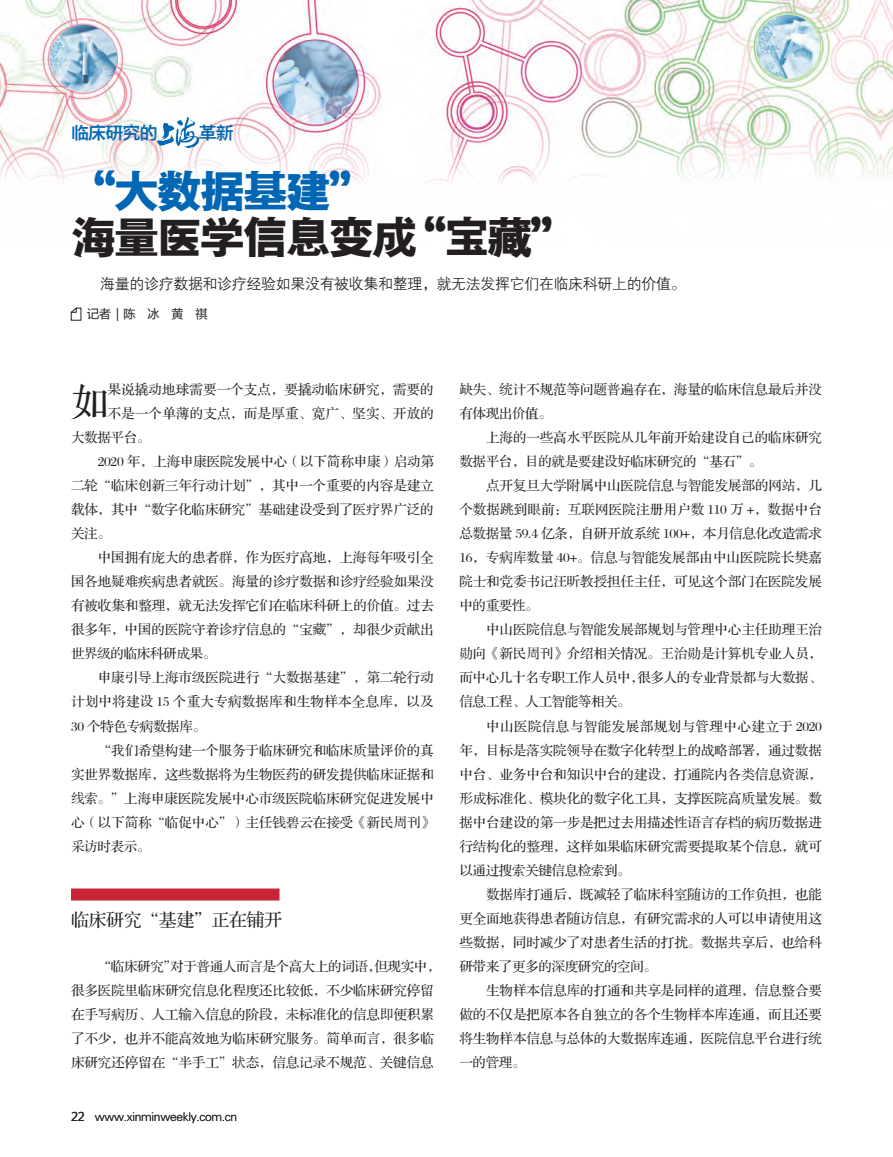
<style>
.page{position:relative;width:893px;height:1157px;background:#fff}
.page>*{position:absolute;margin:0;border:0;box-sizing:border-box;transform-origin:0 0}
.t1{font:45px/46.5px "FZYDCHK GBK1 0";letter-spacing:-.045em;color:#231f20}
.t2{font:37.5px "FZS3 JW GB1 0";color:#231f20}
.t3{font:18px "FZS3 K GBK1 0";letter-spacing:-.025em;color:#231f20}
.t4{font:18px "FZYDZHJW GB1 0";letter-spacing:-.045em;color:#0166b3}
.t5{font:15px "FZZDXJW GB1 0";letter-spacing:-.025em;color:#231f20}
.t6{font:13.5px/24px "FZS3 JW GB1 0";letter-spacing:-.005em;color:#231f20}
.t7{font:13.5px "FZS3 JW GB1 0";letter-spacing:-.025em;color:#231f20}
.t8{font:13.5px "FZS3 JW GB1 0";letter-spacing:.02em;color:#231f20}
.t9{font:13.5px "FZS3 JW GB1 0";letter-spacing:.035em;color:#231f20}
.t10{font:13.5px "FZS3 JW GB1 0";letter-spacing:.015em;color:#231f20}
.t11{font:12px "FZXH1 JW GB1 0";letter-spacing:-.025em;color:#231f20}
.t12{font:12px "Microsoft Ya Hei";color:#231f20}
.s1{color:#0166b3}
.s2{font-family:"Microsoft Ya Hei"}
</style>
<div class="page">
<img style="left:0;top:0;width:893px;height:183px">
<img style="left:756px;top:15px;width:64px;height:63px;border-radius:32px">
<img style="left:274px;top:40px;width:84px;height:84px">
<div style="left:61px;top:114px;width:183px;height:38px;background:#fff;opacity:.75"></div>
<div style="left:147px;top:108px;width:62px;height:51px;background:#fff;opacity:.75"></div>
<img style="left:151px;top:115px;width:59px;height:34px">
<img style="left:50px;top:25px;width:67px;height:67px;border-radius:34px">
<svg style="left:71px;top:307px;width:10px;height:13px"></svg>
<div style="left:71px;top:888px;width:208px;height:12px;background:#c82434"></div>
<h3 class="t4" style="left:71px;top:123px;width:88px">临床研究的</h3>
<h3 class="t4" style="left:199px;top:123px;width:37px">革新</h3>
<p class="t1" style="left:71px;top:170px;width:506px"><span class="s1">“大数据基建”<br></span>海量医学信息变成“宝藏”</p>
<p class="t5" style="left:71px;top:276px;width:616px">　　海量的诊疗数据和诊疗经验如果没有被收集和整理，就无法发挥它们在临床科研上的价值。</p>
<p class="t12" style="left:87px;top:305px;width:121px">记者｜陈　冰　黄　祺</p>
<p class="t2" style="left:71px;top:382px;width:39px">如</p>
<p class="t6" style="left:108px;top:378px;width:328px">果说撬动地球需要一个支点，要撬动临床研究，需要的</p>
<p class="t10" style="left:108px;top:407px;width:328px">不是一个单薄的支点，而是厚重、宽广、坚实、开放的</p>
<p class="t6" style="left:71px;top:426px;width:81px">大数据平台。</p>
<p class="t6" style="left:98px;top:450px;width:338px">2020 年，上海申康医院发展中心（以下简称申康）启动第</p>
<p class="t6" style="left:71px;top:474px;width:364px">二轮“临床创新三年行动计划”，其中一个重要的内容是建立</p>
<p class="t6" style="left:71px;top:498px;width:364px">载体，其中“数字化临床研究”基础建设受到了医疗界广泛的</p>
<p class="t6" style="left:71px;top:522px;width:41px">关注。</p>
<p class="t6" style="left:98px;top:546px;width:337px">中国拥有庞大的患者群，作为医疗高地，上海每年吸引全</p>
<p class="t6" style="left:71px;top:570px;width:364px">国各地疑难疾病患者就医。海量的诊疗数据和诊疗经验如果没</p>
<p class="t6" style="left:71px;top:594px;width:364px">有被收集和整理，就无法发挥它们在临床科研上的价值。过去</p>
<p class="t6" style="left:71px;top:618px;width:364px">很多年，中国的医院守着诊疗信息的“宝藏”，却很少贡献出</p>
<p class="t7" style="left:71px;top:647px;width:147px">世界级的临床科研成果。</p>
<p class="t6" style="left:98px;top:666px;width:338px">申康引导上海市级医院进行“大数据基建”，第二轮行动</p>
<p class="t8" style="left:71px;top:695px;width:364px">计划中将建设 15 个重大专病数据库和生物样本全息库，以及</p>
<p class="t7" style="left:71px;top:719px;width:137px">30 个特色专病数据库。</p>
<p class="t6" style="left:98px;top:738px;width:337px">“我们希望构建一个服务于临床研究和临床质量评价的真</p>
<p class="t6" style="left:71px;top:762px;width:364px">实世界数据库，这些数据将为生物医药的研发提供临床证据和</p>
<p class="t6" style="left:71px;top:786px;width:364px">线索。”上海申康医院发展中心市级医院临床研究促进发展中</p>
<p class="t6" style="left:71px;top:810px;width:364px">心（以下简称“临促中心”）主任钱碧云在接受《新民周刊》</p>
<p class="t6" style="left:71px;top:834px;width:81px">采访时表示。</p>
<p class="t3" style="left:71px;top:911px;width:213px">临床研究“基建”正在铺开</p>
<p class="t6" style="left:71px;top:954px;width:371px;text-indent:27px">“临床研究”对于普通人而言是个高大上的词语，但现实中，很多医院里临床研究信息化程度还比较低，不少临床研究停留在手写病历、人工输入信息的阶段，未标准化的信息即便积累了不少，也并不能高效地为临床研究服务。简单而言，很多临床研究还停留在“半手工”状态，信息记录不规范、关键信息</p>
<p class="t11" style="left:71px;top:1109px;width:168px"><span class="s2">22</span> www.xinminweekly.com.cn</p>
<p class="t6" style="left:459px;top:378px;width:364px">缺失、统计不规范等问题普遍存在，海量的临床信息最后并没</p>
<p class="t6" style="left:459px;top:402px;width:94px">有体现出价值。</p>
<p class="t6" style="left:486px;top:426px;width:337px">上海的一些高水平医院从几年前开始建设自己的临床研究</p>
<p class="t7" style="left:459px;top:455px;width:305px">数据平台，目的就是要建设好临床研究的“基石”。</p>
<p class="t6" style="left:486px;top:474px;width:337px">点开复旦大学附属中山医院信息与智能发展部的网站，几</p>
<p class="t6" style="left:459px;top:498px;width:364px">个数据跳到眼前：互联网医院注册用户数 110 万 +，数据中台</p>
<p class="t7" style="left:459px;top:527px;width:364px">总数据量 59.4 亿条，自研开放系统 100+，本月信息化改造需求</p>
<p class="t6" style="left:459px;top:546px;width:364px">16，专病库数量 40+。信息与智能发展部由中山医院院长樊嘉</p>
<p class="t6" style="left:459px;top:570px;width:364px">院士和党委书记汪昕教授担任主任，可见这个部门在医院发展</p>
<p class="t6" style="left:459px;top:594px;width:81px">中的重要性。</p>
<p class="t6" style="left:486px;top:618px;width:337px">中山医院信息与智能发展部规划与管理中心主任助理王治</p>
<p class="t6" style="left:459px;top:642px;width:364px">勋向《新民周刊》介绍相关情况。王治勋是计算机专业人员，</p>
<p class="t7" style="left:459px;top:671px;width:364px">而中心几十名专职工作人员中，很多人的专业背景都与大数据、</p>
<p class="t7" style="left:459px;top:695px;width:173px">信息工程、人工智能等相关。</p>
<p class="t9" style="left:486px;top:719px;width:337px">中山医院信息与智能发展部规划与管理中心建立于 2020</p>
<p class="t6" style="left:459px;top:738px;width:364px">年，目标是落实院领导在数字化转型上的战略部署，通过数据</p>
<p class="t6" style="left:459px;top:762px;width:364px">中台、业务中台和知识中台的建设，打通院内各类信息资源，</p>
<p class="t6" style="left:459px;top:786px;width:364px">形成标准化、模块化的数字化工具，支撑医院高质量发展。数</p>
<p class="t6" style="left:459px;top:810px;width:364px">据中台建设的第一步是把过去用描述性语言存档的病历数据进</p>
<p class="t6" style="left:459px;top:834px;width:364px">行结构化的整理，这样如果临床研究需要提取某个信息，就可</p>
<p class="t7" style="left:459px;top:863px;width:173px">以通过搜索关键信息检索到。</p>
<p class="t6" style="left:486px;top:882px;width:337px">数据库打通后，既减轻了临床科室随访的工作负担，也能</p>
<p class="t6" style="left:459px;top:906px;width:364px">更全面地获得患者随访信息，有研究需求的人可以申请使用这</p>
<p class="t6" style="left:459px;top:930px;width:364px">些数据，同时减少了对患者生活的打扰。数据共享后，也给科</p>
<p class="t7" style="left:459px;top:959px;width:199px">研带来了更多的深度研究的空间。</p>
<p class="t6" style="left:486px;top:978px;width:337px">生物样本信息库的打通和共享是同样的道理，信息整合要</p>
<p class="t6" style="left:459px;top:1002px;width:364px">做的不仅是把原本各自独立的各个生物样本库连通，而且还要</p>
<p class="t6" style="left:459px;top:1026px;width:364px">将生物样本信息与总体的大数据库连通，医院信息平台进行统</p>
<p class="t6" style="left:459px;top:1050px;width:68px">一的管理。</p>
</div>
